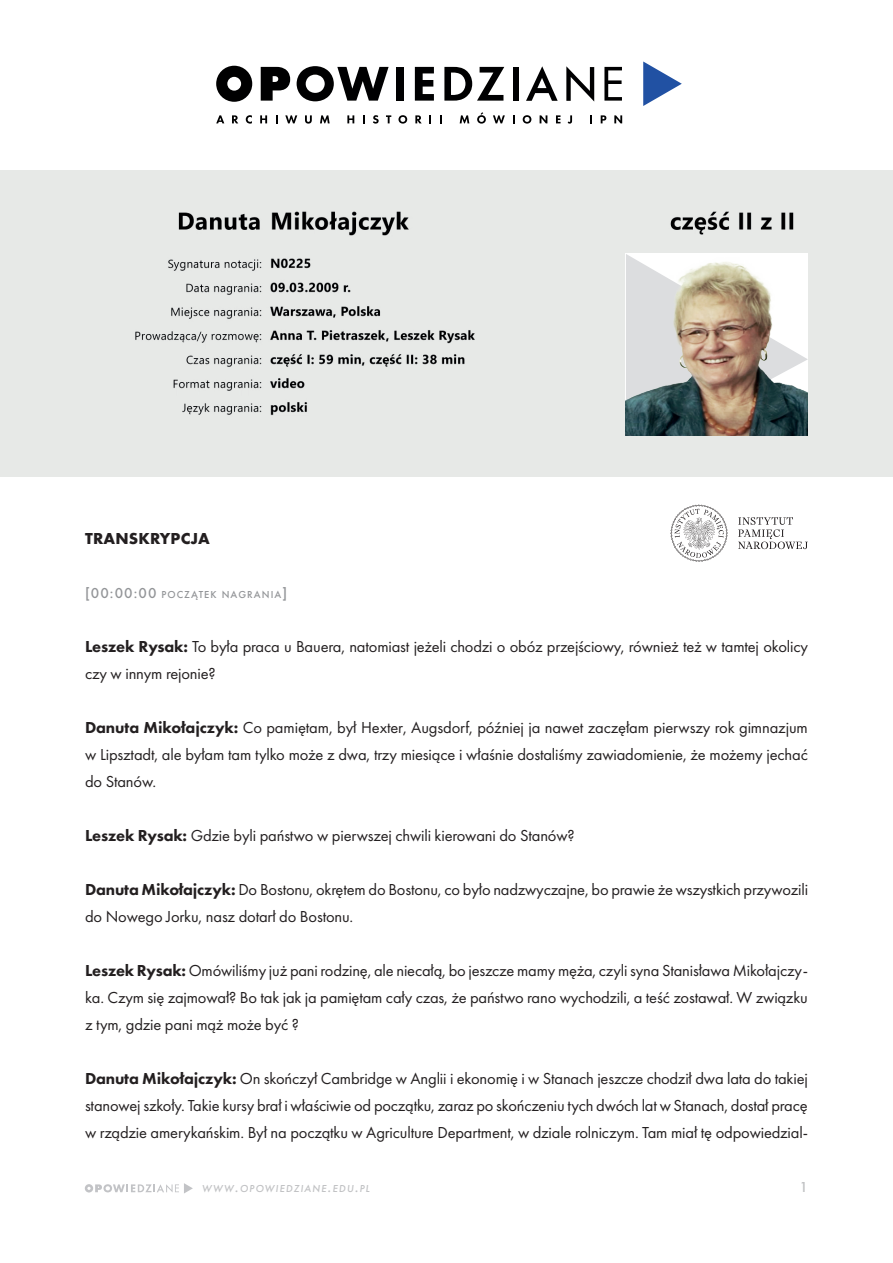
<style>
.page{position:relative;width:893px;height:1263px;background:#fff}
.page>*{position:absolute;margin:0;border:0;box-sizing:border-box;transform-origin:0 0}
.t1{font:16.5px/27px "Futura PT";letter-spacing:-.01em;color:#231f20;text-align:justify}
.t2{font:700 16.5px "Futura PT";letter-spacing:.01em;color:#231f20}
.t3{font:500 15px "Futura PT";color:#c1c2c4}
.t4{font:500 10.5px "Futura PT";letter-spacing:.105em;color:#939598}
.t5{font:italic 500 10.5px "Futura PT";letter-spacing:.105em;color:#c1c2c4}
.s1{font-size:15px}
.s2{font-weight:800}
</style>
<div class="page">
<svg style="left:85px;top:1183px;width:108px;height:10px"></svg>
<div style="left:0;top:171px;width:893px;height:306px;background:#e7e9e7"></div>
<svg style="left:261px;top:67px;width:29px;height:34px"></svg>
<svg style="left:297px;top:66px;width:92px;height:35px"></svg>
<div style="left:396px;top:67px;width:8px;height:34px;background:#000001"></div>
<svg style="left:415px;top:67px;width:19px;height:34px"></svg>
<svg style="left:444px;top:67px;width:60px;height:34px"></svg>
<div style="left:513px;top:67px;width:5px;height:34px;background:#000001"></div>
<svg style="left:526px;top:66px;width:32px;height:35px"></svg>
<svg style="left:566px;top:66px;width:28px;height:36px"></svg>
<svg style="left:604px;top:67px;width:18px;height:34px"></svg>
<svg style="left:643px;top:61px;width:39px;height:45px"></svg>
<svg style="left:216px;top:66px;width:36px;height:36px"></svg>
<svg style="left:216px;top:115px;width:8px;height:8px"></svg>
<svg style="left:232px;top:115px;width:6px;height:8px"></svg>
<svg style="left:246px;top:115px;width:6px;height:9px"></svg>
<svg style="left:260px;top:115px;width:7px;height:8px"></svg>
<svg style="left:276px;top:115px;width:2px;height:8px"></svg>
<svg style="left:285px;top:115px;width:12px;height:8px"></svg>
<svg style="left:305px;top:115px;width:7px;height:9px"></svg>
<svg style="left:320px;top:115px;width:10px;height:8px"></svg>
<svg style="left:347px;top:115px;width:7px;height:8px"></svg>
<svg style="left:363px;top:115px;width:2px;height:8px"></svg>
<svg style="left:373px;top:115px;width:6px;height:9px"></svg>
<svg style="left:386px;top:115px;width:5px;height:8px"></svg>
<svg style="left:398px;top:115px;width:9px;height:9px"></svg>
<svg style="left:415px;top:115px;width:7px;height:8px"></svg>
<svg style="left:440px;top:115px;width:2px;height:8px"></svg>
<svg style="left:460px;top:115px;width:9px;height:8px"></svg>
<svg style="left:477px;top:112px;width:9px;height:12px"></svg>
<svg style="left:493px;top:115px;width:12px;height:8px"></svg>
<svg style="left:523px;top:115px;width:8px;height:9px"></svg>
<svg style="left:540px;top:115px;width:7px;height:8px"></svg>
<svg style="left:556px;top:115px;width:4px;height:8px"></svg>
<svg style="left:568px;top:115px;width:4px;height:9px"></svg>
<svg style="left:590px;top:115px;width:2px;height:8px"></svg>
<svg style="left:601px;top:115px;width:5px;height:8px"></svg>
<svg style="left:614px;top:115px;width:8px;height:8px"></svg>
<svg style="left:670px;top:505px;width:58px;height:57px"></svg>
<svg style="left:738px;top:517px;width:70px;height:32px"></svg>
<img style="left:626px;top:254px;width:182px;height:182px">
<p class="t2" style="left:85px;top:528px;width:126px">TRANSKRYPCJA</p>
<p class="t4" style="left:85px;top:588px;width:204px"><span class="s1">[00:00:00</span> POCZĄTEK NAGRANIA<span class="s1">]</span></p>
<p class="t1" style="left:85px;top:633px;width:724px"><span class="s2">Leszek Rysak:</span> To była praca u Bauera, natomiast jeżeli chodzi o obóz przejściowy, również też w tamtej okolicy czy w innym rejonie?</p>
<p class="t1" style="left:85px;top:714px;width:724px"><span class="s2">Danuta Mikołajczyk:</span> Co pamiętam, był Hexter, Augsdorf, później ja nawet zaczęłam pierwszy rok gimnazjum w Lipsztadt, ale byłam tam tylko może z dwa, trzy miesiące i właśnie dostaliśmy zawiadomienie, że możemy jechać do Stanów.</p>
<p class="t1" style="left:85px;top:822px;width:491px"><span class="s2">Leszek Rysak:</span> Gdzie byli państwo w pierwszej chwili kierowani do Stanów?</p>
<p class="t1" style="left:85px;top:876px;width:725px"><span class="s2">Danuta Mikołajczyk:</span> Do Bostonu, okrętem do Bostonu, co było nadzwyczajne, bo prawie że wszystkich przywozili do Nowego Jorku, nasz dotarł do Bostonu.</p>
<p class="t1" style="left:85px;top:957px;width:724px"><span class="s2">Leszek Rysak:</span> Omówiliśmy już pani rodzinę, ale niecałą, bo jeszcze mamy męża, czyli syna Stanisława Mikołajczy&shy;ka. Czym się zajmował? Bo tak jak ja pamiętam cały czas, że państwo rano wychodzili, a teść zostawał. W związku z tym, gdzie pani mąż może być ?</p>
<p class="t1" style="left:85px;top:1065px;width:724px"><span class="s2">Danuta Mikołajczyk:</span> On skończył Cambridge w Anglii i ekonomię i w Stanach jeszcze chodził dwa lata do takiej stanowej szkoły. Takie kursy brał i właściwie od początku, zaraz po skończeniu tych dwóch lat w Stanach, dostał pracę w rządzie amerykańskim. Był na początku w Agriculture Department, w dziale rolniczym. Tam miał tę odpowiedzial-</p>
<p class="t5" style="left:202px;top:1182px;width:169px">WWW<span class="s1">.</span>OPOWIEDZIANE<span class="s1">.</span>EDU<span class="s1">.</span>PL</p>
<p class="t3" style="left:799px;top:1178px;width:10px">1</p>
</div>
